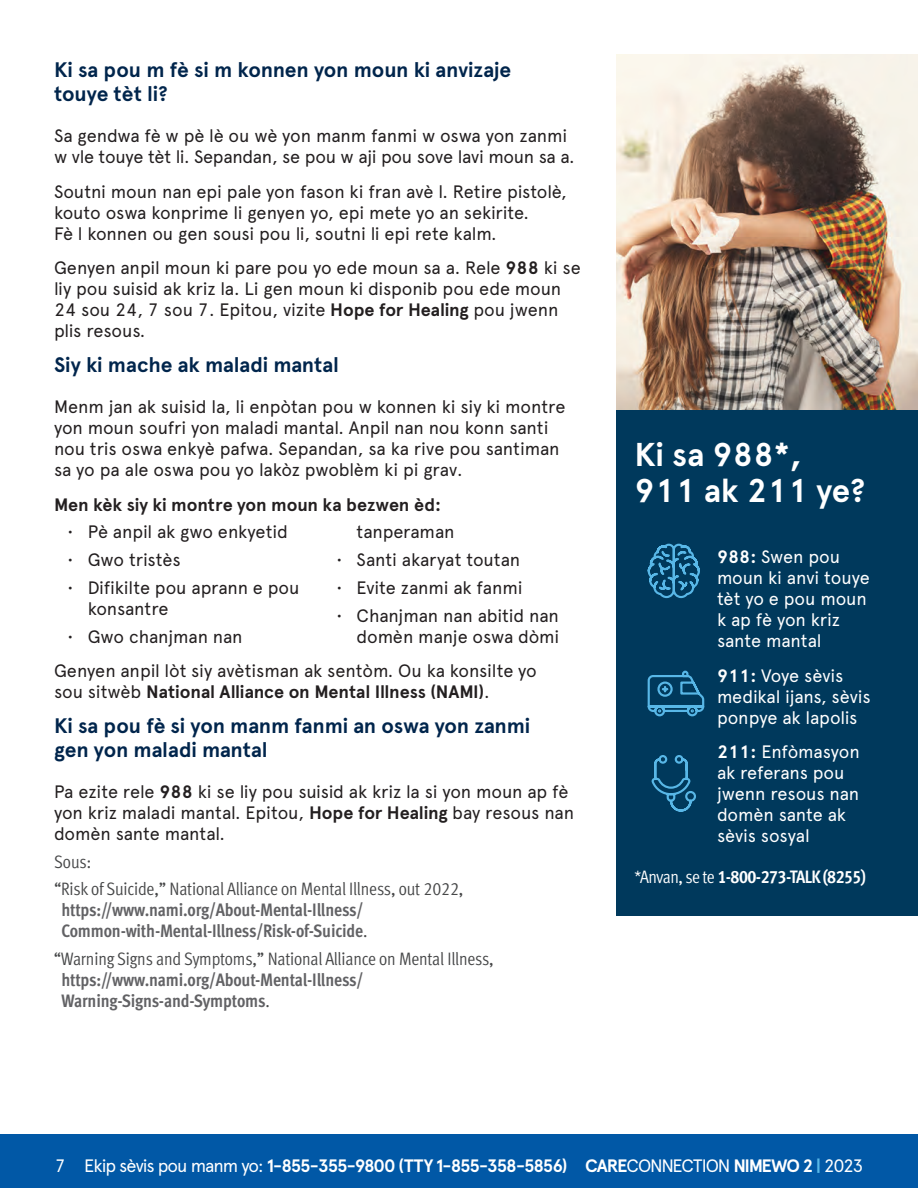
<style>
.page{position:relative;width:918px;height:1188px;background:#fff}
.page>*{position:absolute;margin:0;border:0;box-sizing:border-box;transform-origin:0 0}
.Topic_header{font:700 33px/36px "Apercu Pro";color:#fff}
.Topic_header-2{font:700 21px/24px "Apercu Pro";letter-spacing:-.005em;color:#00254c}
.Body{font:18px/21px "Apercu Pro";letter-spacing:-.01em;color:#231f20}
.footnote{font:700 condensed 18px/21px "Meta Pro";letter-spacing:-.01em;color:#626265}
.Body-2{font:18px/21px "Apercu Pro";letter-spacing:-.01em;color:#fff}
.t1{font:700 18px "Apercu Pro";letter-spacing:-.06em;color:#fff}
.Body-3{font:700 18px "Apercu Pro";letter-spacing:-.005em;color:#231f20}
.footnote-2{font:700 condensed 18px "Meta Pro";letter-spacing:-.03em;color:#fff}
.footnote-3{font:18px "Meta Pro Cond Norm";color:#464748}
.s1{font-weight:700}
.s2{font-family:"Meta Pro Cond Norm";font-weight:400;font-stretch:normal;color:#464748}
.s3{font-family:"Meta Pro Cond Norm";font-weight:400;font-stretch:normal}
.s4{font-weight:400}
.s5{color:#58b7e7}
</style>
<div class="page">
<div style="left:0;top:1134px;width:918px;height:54px;background:#0158a6"></div>
<div style="left:616px;top:410px;width:302px;height:506px;background:#00395c"></div>
<svg style="left:647px;top:543px;width:53px;height:56px"></svg>
<svg style="left:647px;top:670px;width:58px;height:47px"></svg>
<svg style="left:651px;top:755px;width:45px;height:57px"></svg>
<img style="left:616px;top:54px;width:302px;height:356px">
<p class="Topic_header-2" style="left:54px;top:56px;width:459px">Ki sa pou m fè si m konnen yon moun ki anvizaje touye tèt li?</p>
<p class="Body" style="left:54px;top:124px;width:522px">Sa gendwa fè w pè lè ou wè yon manm fanmi w oswa yon zanmi w vle touye tèt li. Sepandan, se pou w aji pou sove lavi moun sa a.</p>
<p class="Body" style="left:54px;top:180px;width:514px">Soutni moun nan epi pale yon fason ki fran avè l. Retire pistolè, kouto oswa konprime li genyen yo, epi mete yo an sekirite.<br>Fè l konnen ou gen sousi pou li, soutni li epi rete kalm.</p>
<p class="Body" style="left:54px;top:256px;width:528px">Genyen anpil moun ki pare pou yo ede moun sa a. Rele <span class="s1">988</span> ki se liy pou suisid ak kriz la. Li gen moun ki disponib pou ede moun 24 sou 24, 7 sou 7. Epitou, vizite <span class="s1">Hope for Healing</span> pou jwenn plis resous.</p>
<p class="Topic_header-2" style="left:54px;top:351px;width:287px">Siy ki mache ak maladi mantal</p>
<p class="Body" style="left:54px;top:395px;width:513px">Menm jan ak suisid la, li enpòtan pou w konnen ki siy ki montre yon moun soufri yon maladi mantal. Anpil nan nou konn santi nou tris oswa enkyè pafwa. Sepandan, sa ka rive pou santiman sa yo pa ale oswa pou yo lakòz pwoblèm ki pi grav.</p>
<p class="Body-3" style="left:54px;top:491px;width:389px">Men kèk siy ki montre yon moun ka bezwen èd:</p>
<p class="Body" style="left:68px;top:520px;width:222px">• Pè anpil ak gwo enkyetid</p>
<p class="Body" style="left:68px;top:548px;width:115px">• Gwo tristès</p>
<p class="Body" style="left:88px;top:576px;width:213px;text-indent:-20px">• Difikilte pou aprann e pou konsantre</p>
<p class="Body" style="left:68px;top:624px;width:177px">• Gwo chanjman nan</p>
<p class="Body" style="left:357px;top:520px;width:99px">tanperaman</p>
<p class="Body" style="left:336px;top:548px;width:185px">• Santi akaryat toutan</p>
<p class="Body" style="left:336px;top:576px;width:188px">• Evite zanmi ak fanmi</p>
<p class="Body" style="left:336px;top:603px;width:225px;text-align:right">• Chanjman nan abitid nan domèn manje oswa dòmi</p>
<p class="Body" style="left:54px;top:659px;width:484px">Genyen anpil lòt siy avètisman ak sentòm. Ou ka konsilte yo sou sitwèb <span class="s1">National Alliance on Mental Illness (NAMI)</span>.</p>
<p class="Topic_header-2" style="left:54px;top:712px;width:478px">Ki sa pou fè si yon manm fanmi an oswa yon zanmi gen yon maladi mantal</p>
<p class="Body" style="left:54px;top:780px;width:522px">Pa ezite rele <span class="s1">988</span> ki se liy pou suisid ak kriz la si yon moun ap fè yon kriz maladi mantal. Epitou, <span class="s1">Hope for Healing</span> bay resous nan domèn sante mantal.</p>
<p class="footnote-3" style="left:54px;top:848px;width:39px">Sous:</p>
<p class="footnote" style="left:62px;top:878px;width:403px;text-indent:-8px"><span class="s2">“Risk of Suicide,” National Alliance on Mental Illness, out 2022, </span>https://www.nami.org/About-Mental-Illness/<br>Common-with-Mental-Illness/Risk-of-Suicide<span class="s2">.</span></p>
<p class="footnote" style="left:62px;top:947px;width:434px;text-indent:-8px"><span class="s2">“Warning Signs and Symptoms,” National Alliance on Mental Illness, </span>https://www.nami.org/About-Mental-Illness/<br>Warning-Signs-and-Symptoms<span class="s2">.</span></p>
<p class="Topic_header" style="left:634px;top:434px;width:232px">Ki sa 988*,<br>911 ak 211 ye?</p>
<p class="Body-2" style="left:717px;top:545px;width:154px"><span class="s1">988:</span> Swen pou moun ki anvi touye tèt yo e pou moun k ap fè yon kriz sante mantal</p>
<p class="Body-2" style="left:717px;top:663px;width:155px"><span class="s1">911:</span> Voye sèvis medikal ijans, sèvis ponpye ak lapolis</p>
<p class="Body-2" style="left:717px;top:740px;width:144px"><span class="s1">211:</span> Enfòmasyon ak referans pou jwenn resous nan domèn sante ak sèvis sosyal</p>
<p class="footnote-2" style="left:635px;top:863px;width:233px"><span class="s3">*Anvan, se te</span> 1-800-273-TALK (8255)</p>
<p class="t1" style="left:55px;top:1152px;width:810px"><span class="s4">7 Ekip sèvis pou manm yo:</span> 1-855-355-9800 (TTY 1-855-358-5856) CARE<span class="s4">CONNECTION</span> NIMEWO 2 <span class="s5">|</span> <span class="s4">2023</span></p>
</div>
